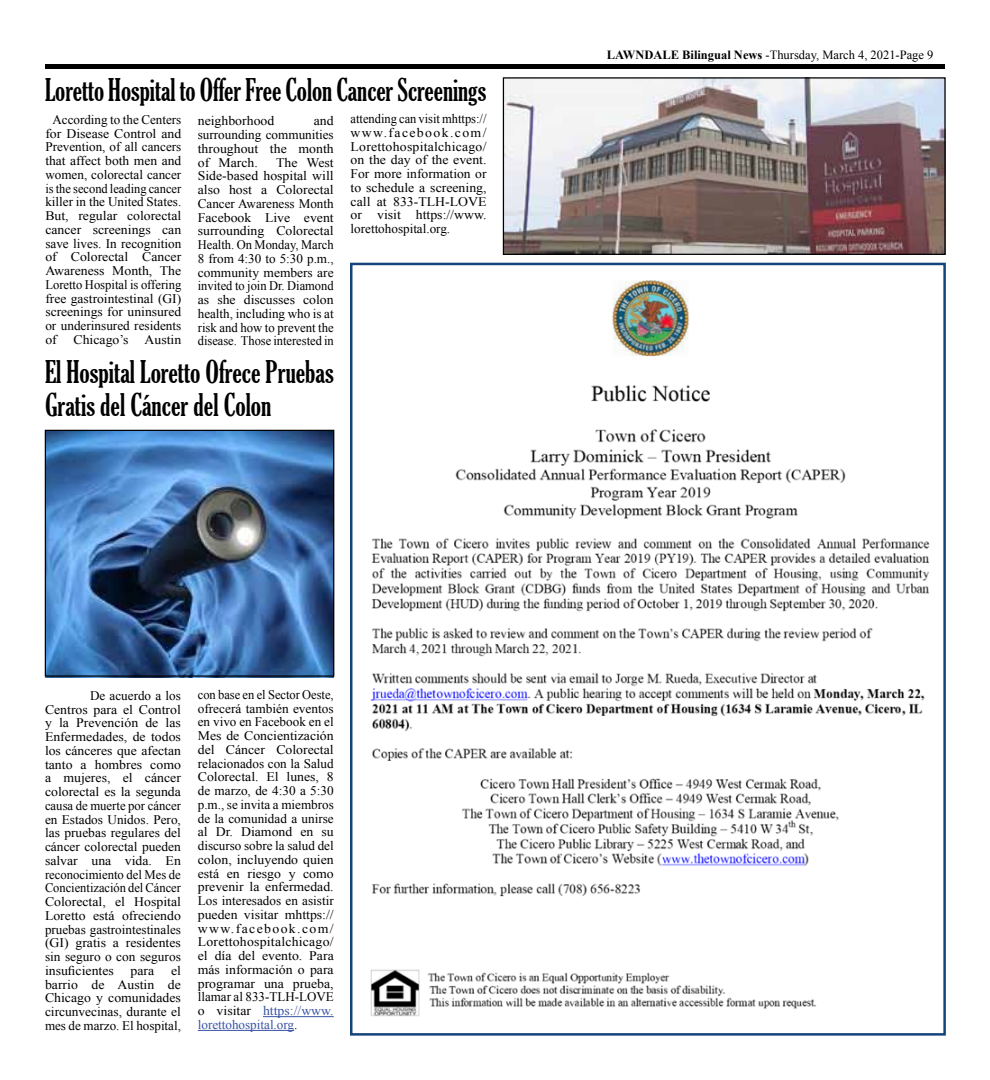
<style>
.page{position:relative;width:990px;height:1080px;background:#fff}
.page>*{position:absolute;margin:0;border:0;box-sizing:border-box;transform-origin:0 0}
.t1{font:extra-condensed 30px/32.5px "Gloucester";color:#000}
.t2{font:13.12px/13.8px "Times New Roman";color:#000;text-align:justify}
.t3{font:13.12px/13.8px "Times New Roman";color:#000;text-align:justify;scale:.95 1}
.t4{font:13.12px/13.8px "Times New Roman";color:#000;text-align:justify;scale:1.05 1}
.t5{font:12.5px "Times New Roman";color:#000}
.s1{color:#3953a4}
.s2{font-weight:700}
</style>
<div class="page">
<div style="left:350px;top:263px;width:596px;height:773px;background:#fff;border:2px solid #15447a"></div>
<div style="left:45px;top:64px;width:900px;height:5px;background:#000"></div>
<img style="left:370px;top:280px;width:560px;height:737px">
<hr style="left:263px;top:1016px;width:71px;height:1px;background:#3953a4">
<hr style="left:198px;top:1030px;width:96px;height:1px;background:#3953a4">
<img style="left:505px;top:79px;width:439px;height:174px">
<div style="left:503px;top:77px;width:443px;height:178px;border:1px solid #000"></div>
<img style="left:47px;top:432px;width:285px;height:243px">
<div style="left:45px;top:430px;width:289px;height:247px;border:1px solid #000"></div>
<h1 class="t1" style="left:45px;top:74px;width:443px">Loretto Hospital to Offer Free Colon Cancer Screenings</h1>
<p class="t2" style="left:45px;top:112px;width:137px;text-indent:7px">According to the Centers for Disease Control and Prevention, of all cancers that affect both men and women, colorectal cancer is the second leading cancer killer in the United States.<br>But, regular colorectal cancer screenings can save lives. In recognition of Colorectal Cancer Awareness Month, The Loretto Hospital is offering free gastrointestinal (GI) screenings for uninsured or underinsured residents of</p>
<p class="t3" style="left:351px;top:112px;width:145px">attending can visit mhttps:// www.facebook.com/ Lorettohospitalchicago/ on the day of the event.<br>For more information or to schedule a screening, call at 833-TLH-LOVE or visit https://www. lorettohospital.org.</p>
<p class="t4" style="left:198px;top:114px;width:74px">neighborhood</p>
<p class="t4" style="left:198px;top:114px;width:131px;text-indent:116px">and surrounding communities throughout the month of March.</p>
<p class="t4" style="left:198px;top:155px;width:131px;text-indent:78px">The West Side-based hospital will also host a Colorectal Cancer Awareness Month Facebook Live event surrounding Colorectal Health. On Monday, March 8 from 4:30 to 5:30 p.m., community members are invited to join Dr. Diamond as she discusses colon health, including who is at risk and how to prevent the disease. Those interested in</p>
<p class="t4" style="left:74px;top:332px;width:104px">Chicago’s Austin</p>
<h1 class="t1" style="left:45px;top:356px;width:290px">El Hospital Loretto Ofrece Pruebas<br>Gratis del Cáncer del Colon</h1>
<p class="t2" style="left:45px;top:688px;width:137px;text-indent:45px">De acuerdo a los Centros para el Control y la Prevención de las Enfermedades, de todos los cánceres que afectan tanto a hombres como a mujeres, el cáncer colorectal es la segunda causa de muerte por cáncer en Estados Unidos. Pero, las pruebas regulares del cáncer colorectal pueden salvar una vida. En reconocimiento del Mes de Concientización del Cáncer Colorectal, el Hospital Loretto está ofreciendo pruebas gastrointestinales (GI) gratis a residentes sin seguro o con seguros insuficientes</p>
<p class="t4" style="left:45px;top:963px;width:131px;text-indent:126px">el barrio de Austin de Chicago y comunidades circunvecinas, durante el mes de marzo. El hospital,</p>
<p class="t4" style="left:131px;top:963px;width:24px">para</p>
<p class="t3" style="left:198px;top:688px;width:145px">con base en el Sector Oeste, ofrecerá también eventos en vivo en Facebook en el Mes de Concientización del Cáncer Colorectal relacionados con la Salud Colorectal. El lunes, 8 de marzo, de 4:30 a 5:30 p.m., se invita a miembros de la comunidad a unirse al Dr. Diamond en su discurso sobre la salud del colon, incluyendo quien está en riesgo y como prevenir la enfermedad.<br>Los interesados en asistir pueden visitar mhttps:// www.facebook.com/ Lorettohospitalchicago/ el día del evento. Para más información o para programar una prueba, llamar al 833-TLH-LOVE o visitar <span class="s1">https://www. lorettohospital.org</span>.</p>
<p class="t5" style="left:607px;top:47px;width:328px"><span class="s2">LAWNDALE Bilingual News</span> -Thursday, March 4, 2021-Page 9</p>
</div>
